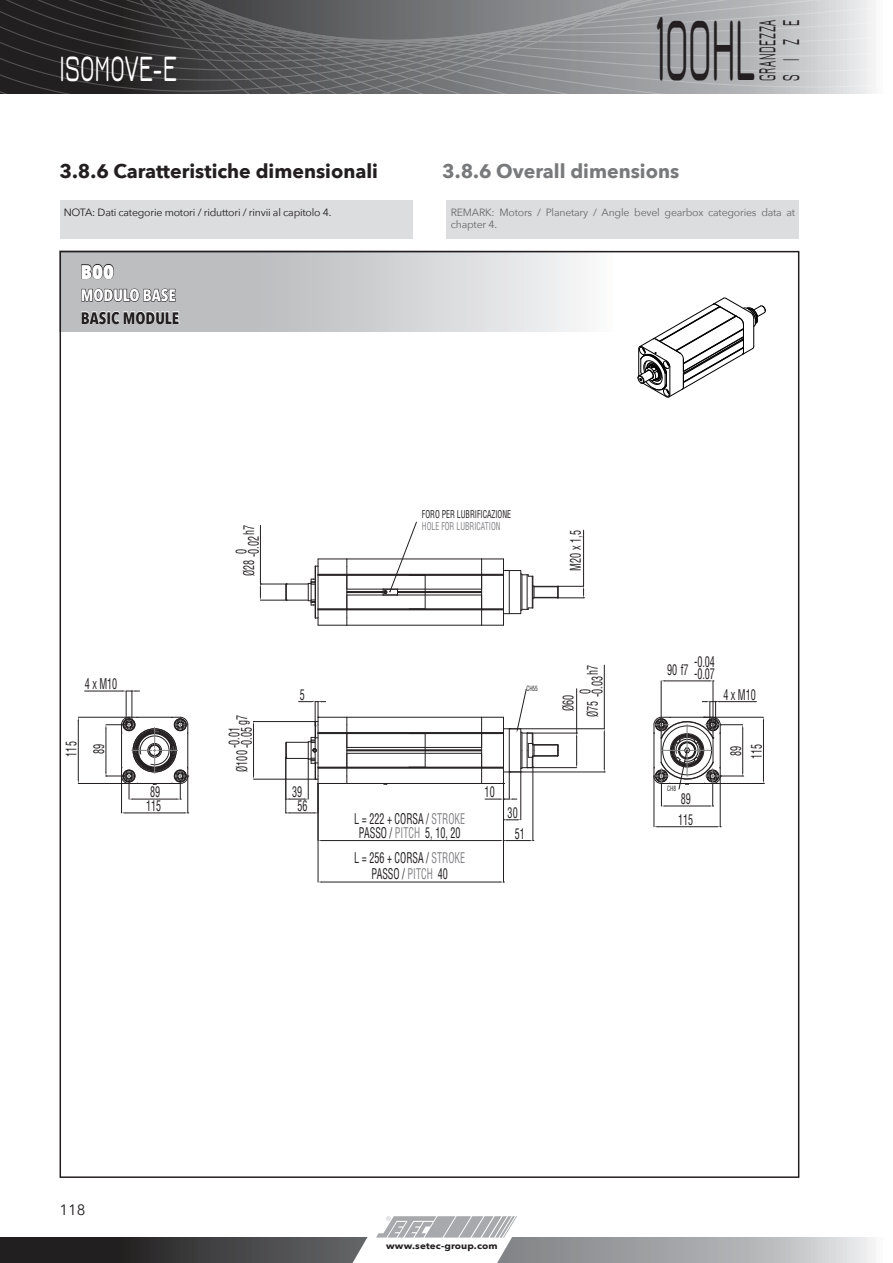
<style>
.page{position:relative;width:893px;height:1263px;background:#fff}
.page>*{position:absolute;margin:0;border:0;box-sizing:border-box;transform-origin:0 0}
.t1{font:600 94.5px "Jura";letter-spacing:-.03em;color:#231f20;scale:.4 1}
.t2{font:600 39px "Jura";color:#fff;scale:.6 1}
.t3{font:600 25.5px/23.4px "Jura";letter-spacing:.06em;color:#231f20;scale:.4 1}
.t4{font:700 19.5px "Avenir Next";color:#231f20}
.t5{font:700 19.5px "Avenir Next";color:#77797b}
.t6{font:800 19.5px "Avenir Next Condensed";color:#fff}
.t7{font:700 16.5px "Avenir Next Condensed";color:#231f20}
.t8{font:700 16.5px "Avenir Next Condensed";color:#fff}
.t9{font:15px "Avenir Next";color:#231f20}
.t10{font:condensed 14.4px/12.1px "Helvetica";color:#231f20;scale:.7 1}
.t11{font:10.5px/12px "Avenir Next";letter-spacing:-.02em;color:#77797b}
.t12{font:10.5px "Avenir Next";letter-spacing:-.02em;color:#231f20}
.t13{font:condensed 10.5px "Helvetica";color:#231f20;scale:.75 1}
.t14{font:condensed 10.5px "Helvetica";color:#828386;scale:.75 1}
.t15{font:700 9px "Avenir Next";letter-spacing:.015em;color:#231f20;scale:1.1 1}
.t16{font:condensed 7.05px "Helvetica";color:#231f20;scale:.75 1}
.s1{color:#828386}
</style>
<div class="page">
<svg style="left:0;top:0;width:876px;height:94px;background:#78787a"></svg>
<svg style="left:0;top:1237px;width:876px;height:26px;background:#737476"></svg>
<svg style="left:343px;top:1216px;width:174px;height:47px"></svg>
<hr style="left:347px;top:768px;width:135px;height:1px;background:#231f20">
<hr style="left:347px;top:767px;width:135px;height:1px;background:#231f20">
<hr style="left:347px;top:753px;width:135px;height:1px;background:#231f20">
<hr style="left:347px;top:783px;width:135px;height:1px;background:#231f20">
<hr style="left:347px;top:732px;width:135px;height:1px;background:#231f20">
<hr style="left:347px;top:717px;width:135px;height:1px;background:#231f20">
<hr style="left:347px;top:733px;width:135px;height:1px;background:#231f20">
<hr style="left:347px;top:747px;width:135px;height:1px;background:#231f20">
<hr style="left:347px;top:750px;width:135px;height:1px;background:#231f20">
<hr style="left:347px;top:749px;width:135px;height:1px;background:#231f20">
<hr style="left:425px;top:733px;width:1px;height:35px;background:#231f20">
<hr style="left:347px;top:625px;width:135px;height:1px;background:#231f20">
<hr style="left:347px;top:608px;width:135px;height:1px;background:#231f20">
<hr style="left:347px;top:595px;width:135px;height:1px;background:#231f20">
<hr style="left:347px;top:609px;width:135px;height:1px;background:#231f20">
<hr style="left:347px;top:575px;width:135px;height:1px;background:#231f20">
<hr style="left:347px;top:589px;width:135px;height:1px;background:#231f20">
<hr style="left:347px;top:574px;width:135px;height:1px;background:#231f20">
<hr style="left:347px;top:559px;width:135px;height:1px;background:#231f20">
<hr style="left:397px;top:592px;width:85px;height:1px;background:#231f20">
<hr style="left:347px;top:591px;width:36px;height:1px;background:#231f20">
<hr style="left:397px;top:591px;width:85px;height:1px;background:#231f20">
<hr style="left:347px;top:592px;width:36px;height:1px;background:#231f20">
<svg style="left:409px;top:608px;width:16px;height:1px"></svg>
<hr style="left:425px;top:575px;width:1px;height:34px;background:#231f20">
<hr style="left:583px;top:530px;width:1px;height:56px;background:#231f20">
<svg style="left:481px;top:559px;width:104px;height:67px"></svg>
<hr style="left:260px;top:525px;width:1px;height:59px;background:#231f20">
<svg style="left:260px;top:559px;width:87px;height:67px"></svg>
<svg style="left:383px;top:522px;width:42px;height:74px"></svg>
<hr style="left:78px;top:717px;width:51px;height:1px;background:#231f20">
<hr style="left:78px;top:783px;width:51px;height:1px;background:#231f20">
<hr style="left:78px;top:721px;width:1px;height:59px;background:#231f20">
<svg style="left:105px;top:716px;width:84px;height:84px"></svg>
<hr style="left:121px;top:776px;width:1px;height:37px;background:#231f20">
<hr style="left:188px;top:776px;width:1px;height:37px;background:#231f20">
<hr style="left:125px;top:813px;width:59px;height:1px;background:#231f20">
<hr style="left:126px;top:691px;width:1px;height:34px;background:#231f20">
<hr style="left:132px;top:691px;width:1px;height:34px;background:#231f20">
<hr style="left:85px;top:691px;width:37px;height:1px;background:#231f20">
<svg style="left:122px;top:690px;width:18px;height:2px"></svg>
<hr style="left:322px;top:840px;width:178px;height:1px;background:#231f20">
<hr style="left:318px;top:783px;width:1px;height:99px;background:#231f20">
<hr style="left:503px;top:783px;width:1px;height:99px;background:#231f20">
<hr style="left:322px;top:882px;width:178px;height:1px;background:#231f20">
<hr style="left:286px;top:758px;width:1px;height:55px;background:#231f20">
<svg style="left:286px;top:812px;width:32px;height:2px"></svg>
<hr style="left:254px;top:779px;width:61px;height:1px;background:#231f20">
<hr style="left:254px;top:721px;width:61px;height:1px;background:#231f20">
<hr style="left:253px;top:725px;width:1px;height:50px;background:#231f20">
<hr style="left:533px;top:767px;width:1px;height:73px;background:#231f20">
<svg style="left:500px;top:840px;width:34px;height:1px"></svg>
<hr style="left:520px;top:772px;width:1px;height:48px;background:#231f20">
<svg style="left:504px;top:819px;width:17px;height:1px"></svg>
<hr style="left:308px;top:759px;width:1px;height:40px;background:#231f20">
<svg style="left:286px;top:798px;width:22px;height:2px"></svg>
<svg style="left:481px;top:689px;width:78px;height:111px"></svg>
<svg style="left:285px;top:701px;width:62px;height:83px"></svg>
<hr style="left:604px;top:665px;width:1px;height:64px;background:#231f20">
<hr style="left:576px;top:689px;width:1px;height:44px;background:#231f20">
<hr style="left:509px;top:728px;width:95px;height:1px;background:#231f20">
<hr style="left:509px;top:772px;width:95px;height:1px;background:#231f20">
<hr style="left:604px;top:732px;width:1px;height:36px;background:#231f20">
<hr style="left:527px;top:767px;width:50px;height:1px;background:#231f20">
<hr style="left:527px;top:733px;width:50px;height:1px;background:#231f20">
<svg style="left:576px;top:733px;width:2px;height:35px"></svg>
<hr style="left:661px;top:681px;width:1px;height:57px;background:#231f20">
<hr style="left:713px;top:681px;width:1px;height:57px;background:#231f20">
<hr style="left:665px;top:681px;width:44px;height:1px;background:#231f20">
<hr style="left:719px;top:701px;width:37px;height:1px;background:#231f20">
<hr style="left:654px;top:776px;width:1px;height:51px;background:#231f20">
<hr style="left:720px;top:776px;width:1px;height:51px;background:#231f20">
<hr style="left:658px;top:826px;width:58px;height:1px;background:#231f20">
<svg style="left:653px;top:701px;width:91px;height:106px"></svg>
<hr style="left:704px;top:717px;width:59px;height:1px;background:#231f20">
<hr style="left:704px;top:783px;width:59px;height:1px;background:#231f20">
<hr style="left:763px;top:721px;width:1px;height:59px;background:#231f20">
<div style="left:60px;top:251px;width:739px;height:81px;background:linear-gradient(to right,#adafb2,#fff)"></div>
<svg style="left:81px;top:264px;width:99px;height:62px;background:#b0b1b3"></svg>
<svg style="left:638px;top:298px;width:128px;height:99px"></svg>
<div style="left:60px;top:200px;width:352px;height:38px;background:#dcdddf"></div>
<div style="left:446px;top:200px;width:353px;height:38px;background:#dcdddf"></div>
<h2 class="t2" style="left:60px;top:49px;width:198px">ISOMOVE-E</h2>
<h1 class="t1" style="left:656px;top:2px;width:250px">100HL</h1>
<h3 class="t3" style="left:756px;top:81px;width:155px;rotate:-90deg">GRANDEZZA<br>SIZE</h3>
<h3 class="t4" style="left:60px;top:154px;width:320px">3.8.6 Caratteristiche dimensionali</h3>
<h3 class="t5" style="left:442px;top:154px;width:238px">3.8.6 Overall dimensions</h3>
<p class="t12" style="left:64px;top:204px;width:269px">NOTA: Dati categorie motori / riduttori / rinvii al capitolo 4.</p>
<p class="t11" style="left:451px;top:206px;width:346px">REMARK: Motors / Planetary / Angle bevel gearbox categories data at chapter 4.</p>
<h3 class="t6" style="left:81px;top:259px;width:35px">B00</h3>
<p class="t8" style="left:81px;top:285px;width:96px">MODULO BASE</p>
<p class="t7" style="left:81px;top:308px;width:100px">BASIC MODULE</p>
<p class="t10" style="left:85px;top:678px;width:48px">4 x M10</p>
<p class="t10" style="left:57px;top:756px;width:23px;line-height:27.6px;rotate:-90deg">115<br>89</p>
<p class="t10" style="left:146px;top:785px;width:23px;line-height:13.8px">89<br>115</p>
<p class="t10" style="left:235px;top:557px;width:48px;rotate:-90deg">0 -0.02h7</p>
<p class="t10" style="left:242px;top:576px;width:25px;rotate:-90deg">Ø28</p>
<p class="t13" style="left:422px;top:508px;width:121px">FORO PER LUBRIFICAZIONE</p>
<p class="t14" style="left:422px;top:519px;width:107px">HOLE FOR LUBRICATION</p>
<p class="t10" style="left:569px;top:570px;width:59px;rotate:-90deg">M20 x 1,5</p>
<p class="t10" style="left:236px;top:725px;width:16px;rotate:-90deg">g7</p>
<p class="t10" style="left:228px;top:748px;width:32px;rotate:-90deg">-0.01 -0.05</p>
<p class="t10" style="left:236px;top:772px;width:32px;rotate:-90deg">Ø100</p>
<p class="t10" style="left:300px;top:688px;width:9px">5</p>
<p class="t16" style="left:526px;top:684px;width:17px">CH55</p>
<p class="t10" style="left:579px;top:697px;width:48px;rotate:-90deg">0 -0.03h7</p>
<p class="t10" style="left:562px;top:711px;width:25px;rotate:-90deg">Ø60</p>
<p class="t10" style="left:586px;top:717px;width:25px;rotate:-90deg">Ø75</p>
<p class="t10" style="left:292px;top:786px;width:16px">39</p>
<p class="t10" style="left:485px;top:786px;width:16px">10</p>
<p class="t10" style="left:297px;top:799px;width:16px">56</p>
<p class="t10" style="left:354px;top:811px;width:160px;line-height:14.4px;text-align:center">L = 222 + CORSA / <span class="s1">STROKE<br></span>PASSO / <span class="s1">PITCH</span> 5, 10, 20</p>
<p class="t10" style="left:354px;top:850px;width:160px;line-height:15.9px;text-align:center">L = 256 + CORSA / <span class="s1">STROKE<br></span>PASSO / <span class="s1">PITCH</span> 40</p>
<p class="t10" style="left:508px;top:806px;width:16px">30</p>
<p class="t10" style="left:515px;top:827px;width:16px">51</p>
<p class="t10" style="left:667px;top:663px;width:32px">90 f7</p>
<p class="t10" style="left:694px;top:655px;width:32px">-0.04 -0.07</p>
<p class="t10" style="left:723px;top:688px;width:48px">4 x M10</p>
<p class="t16" style="left:667px;top:784px;width:13px">CH8</p>
<p class="t10" style="left:678px;top:788px;width:23px;line-height:20.7px">89<br>115</p>
<p class="t10" style="left:725px;top:759px;width:23px;line-height:20.7px;rotate:-90deg">89<br>115</p>
<p class="t9" style="left:60px;top:1197px;width:28px">118</p>
<p class="t15" style="left:386px;top:1238px;width:103px">www.setec-group.com</p>
</div>
